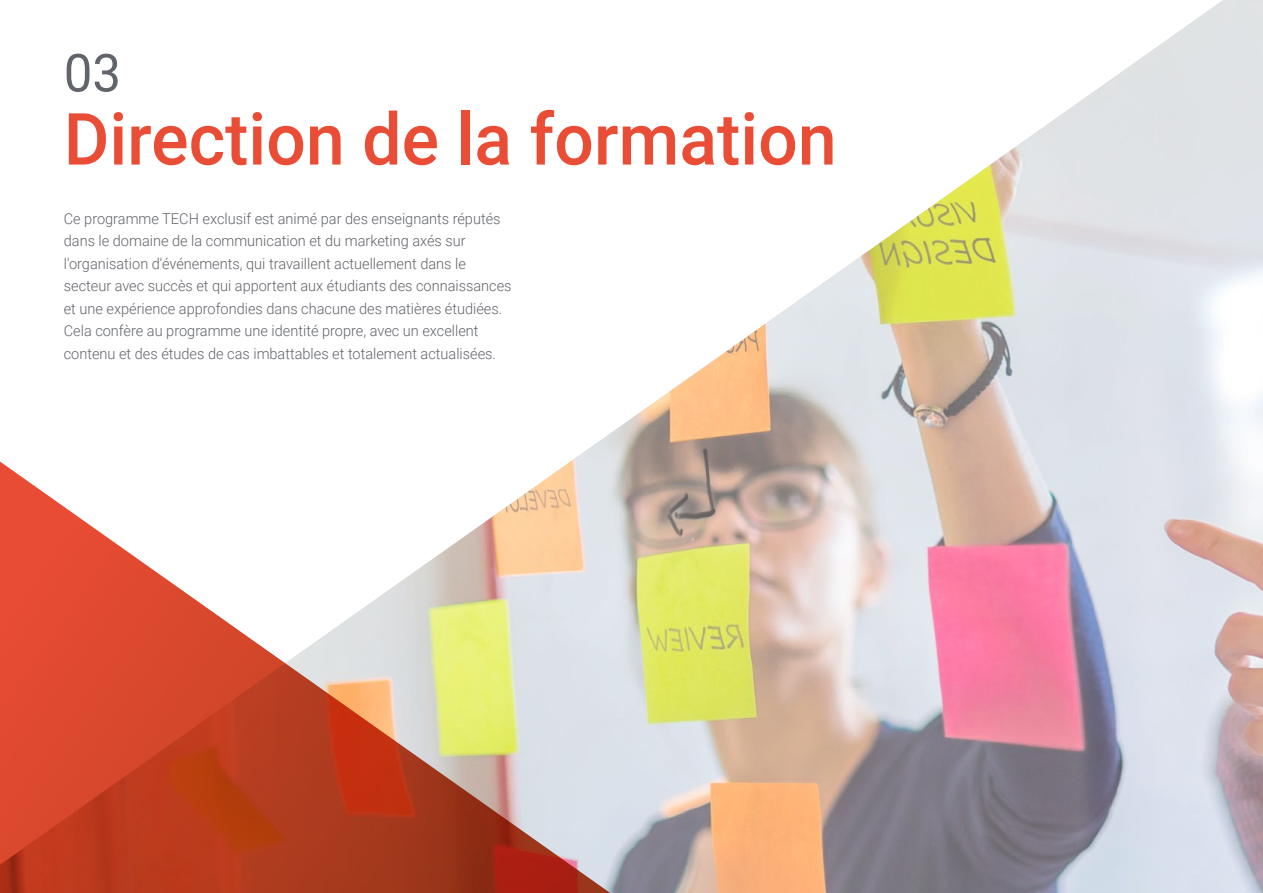
<style>
.page{position:relative;width:1263px;height:893px;background:#fff}
.page>*{position:absolute;margin:0;border:0;box-sizing:border-box;transform-origin:0 0}
.t1{font:500 72px "Roboto";color:#e94d35}
.t2{font:52.5px "Roboto";color:#61646a}
.t3{font:300 15px/22.5px "Roboto";color:#61646a}
</style>
<div class="page">
<img style="left:593px;top:0;width:670px;height:893px">
<svg style="left:0;top:446px;width:640px;height:447px"></svg>
<h2 class="t2" style="left:64px;top:36px;width:59px">03</h2>
<h1 class="t1" style="left:64px;top:89px;width:774px">Direction de la formation</h1>
<p class="t3" style="left:64px;top:207px;width:449px">Ce programme TECH exclusif est animé par des enseignants réputés dans le domaine de la communication et du marketing axés sur l'organisation d'événements, qui travaillent actuellement dans le secteur avec succès et qui apportent aux étudiants des connaissances et une expérience approfondies dans chacune des matières étudiées.<br>Cela confère au programme une identité propre, avec un excellent contenu et des études de cas imbattables et totalement actualisées.</p>
</div>
